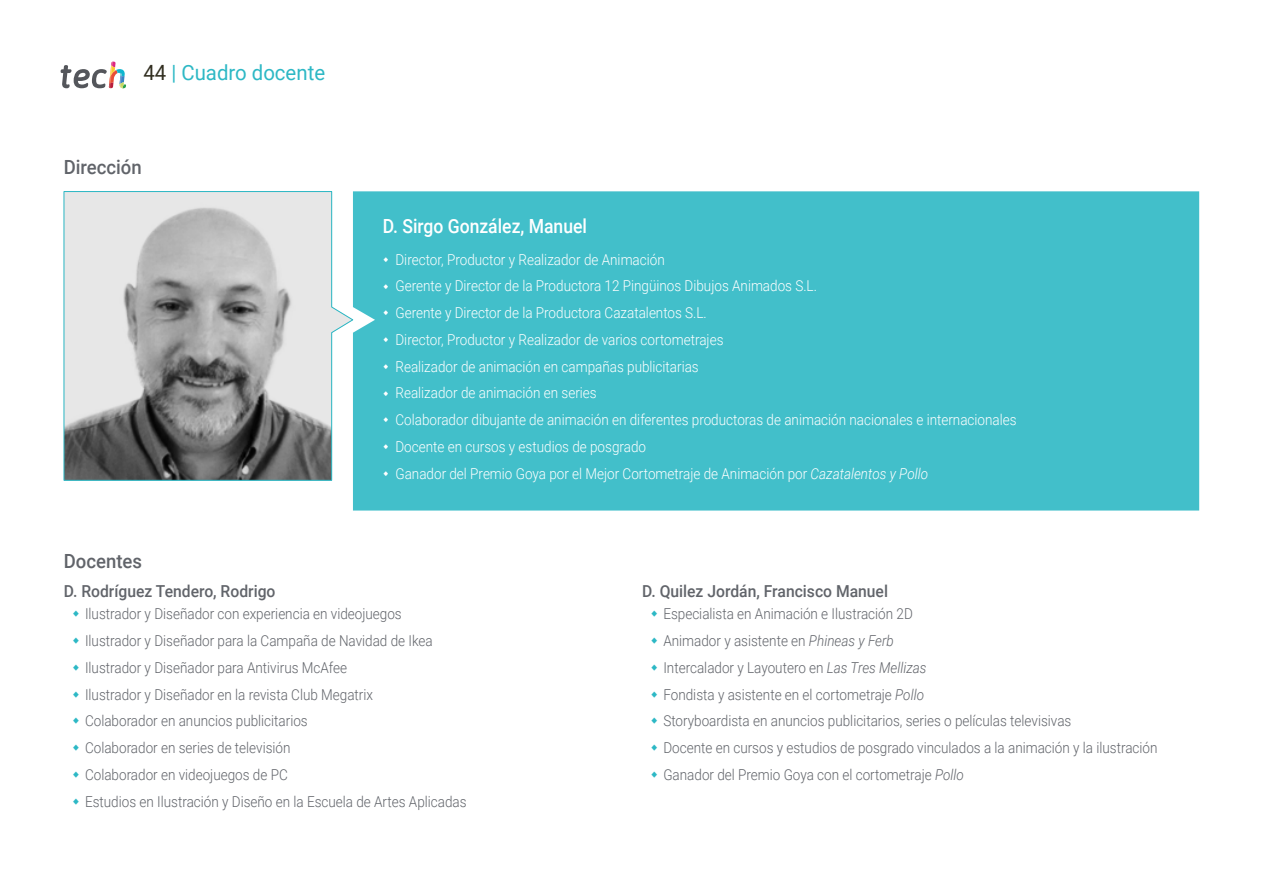
<style>
.page{position:relative;width:1263px;height:893px;background:#fff}
.page>*{position:absolute;margin:0;border:0;box-sizing:border-box;transform-origin:0 0}
.t1{font:21px "Roboto";color:#2db8c5}
.t2{font:500 19.5px "Roboto";color:#fff;scale:.9 1}
.t3{font:500 19.5px "Roboto";color:#61646a;scale:.95 1}
.t4{font:500 16.5px "Roboto";color:#61646a;scale:.95 1}
.t5{font:300 15px/26.7px "Roboto";color:#61646a;scale:.9 1}
.t6{font:300 15px/26.7px "Roboto";color:#fff;scale:.9 1}
.s1{color:#312e20}
.s2{font-style:italic}
</style>
<div class="page">
<div style="left:353px;top:191px;width:846px;height:320px;background:#42bfca"></div>
<svg style="left:64px;top:191px;width:289px;height:290px;background:#b1b2b2"></svg>
<svg style="left:61px;top:62px;width:65px;height:27px"></svg>
<svg style="left:384px;top:257px;width:4px;height:5px"></svg>
<svg style="left:384px;top:284px;width:4px;height:5px"></svg>
<svg style="left:384px;top:310px;width:4px;height:5px"></svg>
<svg style="left:384px;top:337px;width:4px;height:5px"></svg>
<svg style="left:384px;top:364px;width:4px;height:5px"></svg>
<svg style="left:384px;top:391px;width:4px;height:5px"></svg>
<svg style="left:384px;top:417px;width:4px;height:5px"></svg>
<svg style="left:384px;top:444px;width:4px;height:5px"></svg>
<svg style="left:384px;top:471px;width:4px;height:5px"></svg>
<h1 class="t1" style="left:144px;top:57px;width:183px"><span class="s1">44</span> | Cuadro docente</h1>
<h2 class="t3" style="left:64px;top:154px;width:84px">Dirección</h2>
<h2 class="t3" style="left:64px;top:547px;width:84px">Docentes</h2>
<h2 class="t2" style="left:383px;top:212px;width:229px">D. Sirgo González, Manuel</h2>
<p class="t6" style="left:395px;top:245px;width:692px">Director, Productor y Realizador de Animación<br>Gerente y Director de la Productora 12 Pingüinos Dibujos Animados S.L.<br>Gerente y Director de la Productora Cazatalentos S.L.<br>Director, Productor y Realizador de varios cortometrajes<br>Realizador de animación en campañas publicitarias<br>Realizador de animación en series<br>Colaborador dibujante de animación en diferentes productoras de animación nacionales e internacionales Docente en cursos y estudios de posgrado<br>Ganador del Premio Goya por el Mejor Cortometraje de Animación por <span class="s2">Cazatalentos y Pollo</span></p>
<p class="t4" style="left:64px;top:580px;width:224px">D. Rodríguez Tendero, Rodrigo</p>
<p class="t5" style="left:85px;top:600px;width:425px">Ilustrador y Diseñador con experiencia en videojuegos<br>Ilustrador y Diseñador para la Campaña de Navidad de Ikea Ilustrador y Diseñador para Antivirus McAfee<br>Ilustrador y Diseñador en la revista Club Megatrix<br>Colaborador en anuncios publicitarios<br>Colaborador en series de televisión<br>Colaborador en videojuegos de PC<br>Estudios en Ilustración y Diseño en la Escuela de Artes Aplicadas</p>
<p class="t4" style="left:642px;top:580px;width:260px">D. Quilez Jordán, Francisco Manuel</p>
<p class="t5" style="left:663px;top:600px;width:551px">Especialista en Animación e Ilustración 2D<br>Animador y asistente en <span class="s2">Phineas y Ferb<br></span>Intercalador y Layoutero en <span class="s2">Las Tres Mellizas<br></span>Fondista y asistente en el cortometraje <span class="s2">Pollo<br></span>Storyboardista en anuncios publicitarios, series o películas televisivas<br>Docente en cursos y estudios de posgrado vinculados a la animación y la ilustración Ganador del Premio Goya con el cortometraje <span class="s2">Pollo</span></p>
</div>
